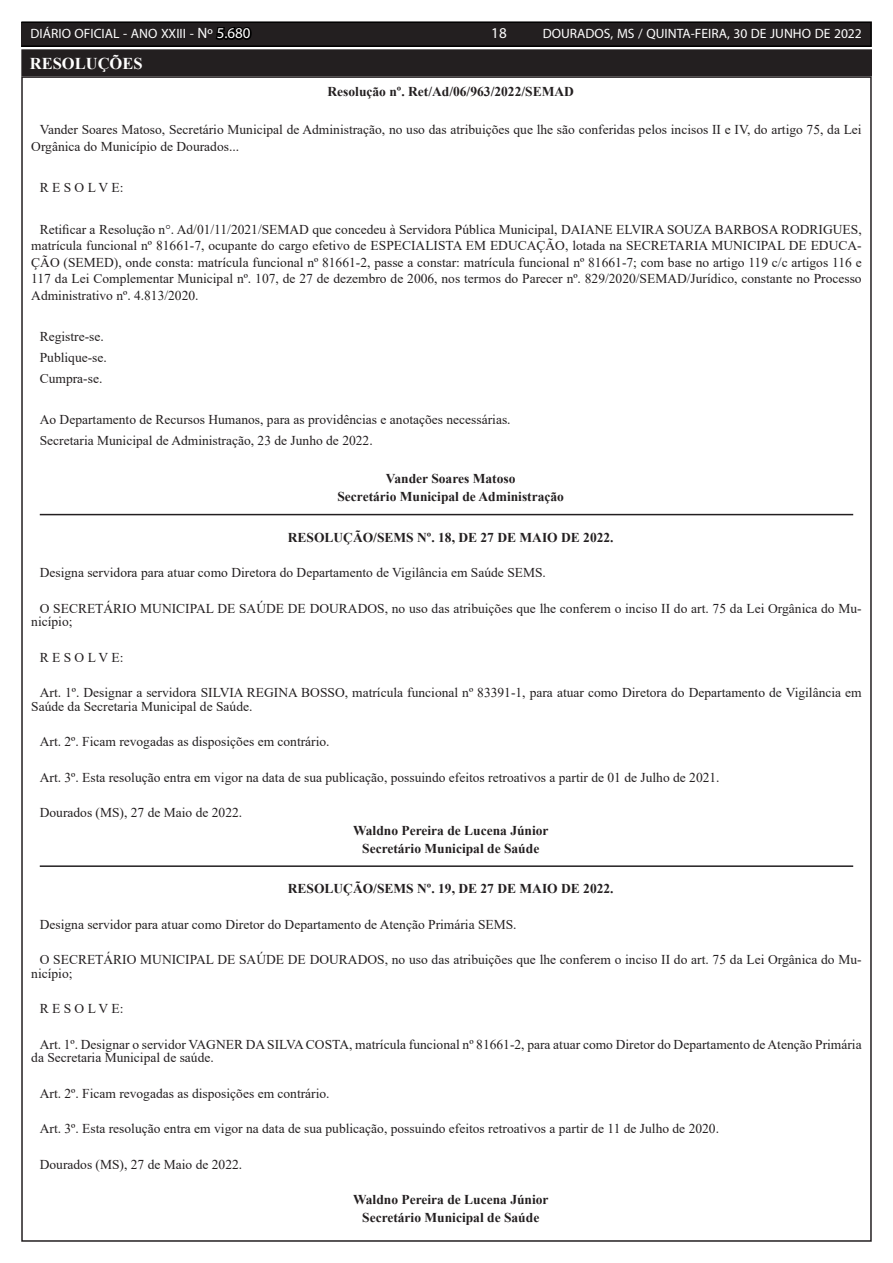
<style>
.page{position:relative;width:893px;height:1263px;background:#fff}
.page>*{position:absolute;margin:0;border:0;box-sizing:border-box;transform-origin:0 0}
.TEXTO{font:700 16.5px "Times New Roman";color:#fff}
.t1{font:15px "Myriad Pro";color:#fff}
.TEXTO-2{font:13.5px/16.5px "Times New Roman";color:#231f20}
.TEXTO-3{font:700 13.5px "Times New Roman";color:#231f20}
.t2{font:13.5px "Myriad Pro";color:#fff}
.s1{font-size:15px}
.s2{font-size:15px;color:#000}
</style>
<div class="page">
<div style="left:21px;top:22px;width:850px;height:24px;background:#231f20"></div>
<div style="left:21px;top:21px;width:851px;height:26px;border:2px solid #000"></div>
<hr style="left:40px;top:514px;width:813px;height:1px;background:#231f20">
<hr style="left:40px;top:865px;width:813px;height:2px;background:#231f20">
<div style="left:23px;top:51px;width:847px;height:23px;background:#231f20"></div>
<div style="left:21px;top:49px;width:851px;height:27px;border:4px solid #231f20"></div>
<p class="t2" style="left:31px;top:26px;width:222px">DIÁRIO OFICIAL - ANO XXIII - <span class="s1">Nº</span> <span class="s2">5.680</span></p>
<p class="t1" style="left:491px;top:24px;width:17px">18</p>
<p class="t2" style="left:543px;top:26px;width:321px">DOURADOS, MS / QUINTA-FEIRA, 30 DE JUNHO DE 2022</p>
<p class="TEXTO" style="left:30px;top:52px;width:114px">RESOLUÇÕES</p>
<p class="TEXTO-3" style="left:328px;top:81px;width:248px">Resolução nº. Ret/Ad/06/963/2022/SEMAD</p>
<p class="TEXTO-2" style="left:31px;top:121px;width:832px;text-indent:9px">Vander Soares Matoso, Secretário Municipal de Administração, no uso das atribuições que lhe são conferidas pelos incisos II e IV, do artigo 75, da Lei<br>Orgânica do Município de Dourados...</p>
<p class="TEXTO-2" style="left:40px;top:179px;width:85px">R E S O L V E:</p>
<p class="TEXTO-2" style="left:31px;top:220px;width:832px;text-align:justify;text-indent:9px">Retificar a Resolução n°. Ad/01/11/2021/SEMAD que concedeu à Servidora Pública Municipal, DAIANE ELVIRA SOUZA BARBOSA RODRIGUES, matrícula funcional nº 81661-7, ocupante do cargo efetivo de ESPECIALISTA EM EDUCAÇÃO, lotada na SECRETARIA MUNICIPAL DE EDUCA-ÇÃO (SEMED), onde consta: matrícula funcional nº 81661-2, passe a constar: matrícula funcional nº 81661-7; com base no artigo 119 c/c artigos 116 e 117 da Lei Complementar Municipal nº. 107, de 27 de dezembro de 2006, nos termos do Parecer nº. 829/2020/SEMAD/Jurídico, constante no Processo Administrativo nº. 4.813/2020.</p>
<p class="TEXTO-2" style="left:40px;top:328px;width:66px">Registre-se.</p>
<p class="TEXTO-2" style="left:40px;top:349px;width:69px">Publique-se.</p>
<p class="TEXTO-2" style="left:40px;top:369px;width:64px">Cumpra-se.</p>
<p class="TEXTO-2" style="left:40px;top:411px;width:472px">Ao Departamento de Recursos Humanos, para as providências e anotações necessárias.</p>
<p class="TEXTO-2" style="left:40px;top:432px;width:334px">Secretaria Municipal de Administração, 23 de Junho de 2022.</p>
<p class="TEXTO-3" style="left:386px;top:469px;width:131px">Vander Soares Matoso</p>
<p class="TEXTO-3" style="left:337px;top:487px;width:228px">Secretário Municipal de Administração</p>
<p class="TEXTO-3" style="left:288px;top:527px;width:327px">RESOLUÇÃO/SEMS Nº. 18, DE 27 DE MAIO DE 2022.</p>
<p class="TEXTO-2" style="left:40px;top:564px;width:508px">Designa servidora para atuar como Diretora do Departamento de Vigilância em Saúde SEMS.</p>
<p class="TEXTO-2" style="left:31px;top:601px;width:832px;line-height:13.5px;text-indent:9px">O SECRETÁRIO MUNICIPAL DE SAÚDE DE DOURADOS, no uso das atribuições que lhe conferem o inciso II do art. 75 da Lei Orgânica do Mu&shy;nicípio;</p>
<p class="TEXTO-2" style="left:40px;top:648px;width:85px">R E S O L V E:</p>
<p class="TEXTO-2" style="left:31px;top:685px;width:832px;line-height:13.5px;text-indent:9px">Art. 1º. Designar a servidora SILVIA REGINA BOSSO, matrícula funcional nº 83391-1, para atuar como Diretora do Departamento de Vigilância em<br>Saúde da Secretaria Municipal de Saúde.</p>
<p class="TEXTO-2" style="left:40px;top:733px;width:291px">Art. 2º. Ficam revogadas as disposições em contrário.</p>
<p class="TEXTO-2" style="left:40px;top:768px;width:681px">Art. 3º. Esta resolução entra em vigor na data de sua publicação, possuindo efeitos retroativos a partir de 01 de Julho de 2021.</p>
<p class="TEXTO-2" style="left:40px;top:804px;width:204px">Dourados (MS), 27 de Maio de 2022.</p>
<p class="TEXTO-3" style="left:353px;top:821px;width:197px">Waldno Pereira de Lucena Júnior</p>
<p class="TEXTO-3" style="left:362px;top:838px;width:179px">Secretário Municipal de Saúde</p>
<p class="TEXTO-3" style="left:288px;top:879px;width:327px">RESOLUÇÃO/SEMS Nº. 19, DE 27 DE MAIO DE 2022.</p>
<p class="TEXTO-2" style="left:40px;top:915px;width:478px">Designa servidor para atuar como Diretor do Departamento de Atenção Primária SEMS.</p>
<p class="TEXTO-2" style="left:31px;top:952px;width:832px;line-height:13.5px;text-indent:9px">O SECRETÁRIO MUNICIPAL DE SAÚDE DE DOURADOS, no uso das atribuições que lhe conferem o inciso II do art. 75 da Lei Orgânica do Mu&shy;nicípio;</p>
<p class="TEXTO-2" style="left:40px;top:1000px;width:85px">R E S O L V E:</p>
<p class="TEXTO-2" style="left:31px;top:1037px;width:832px;line-height:13.5px;text-indent:9px">Art. 1º. Designar o servidor VAGNER DA SILVA COSTA, matrícula funcional nº 81661-2, para atuar como Diretor do Departamento de Atenção Primária da Secretaria Municipal de saúde.</p>
<p class="TEXTO-2" style="left:40px;top:1084px;width:291px">Art. 2º. Ficam revogadas as disposições em contrário.</p>
<p class="TEXTO-2" style="left:40px;top:1120px;width:681px">Art. 3º. Esta resolução entra em vigor na data de sua publicação, possuindo efeitos retroativos a partir de 11 de Julho de 2020.</p>
<p class="TEXTO-2" style="left:40px;top:1155px;width:204px">Dourados (MS), 27 de Maio de 2022.</p>
<p class="TEXTO-3" style="left:353px;top:1190px;width:197px">Waldno Pereira de Lucena Júnior</p>
<p class="TEXTO-3" style="left:362px;top:1208px;width:179px">Secretário Municipal de Saúde</p>
</div>
